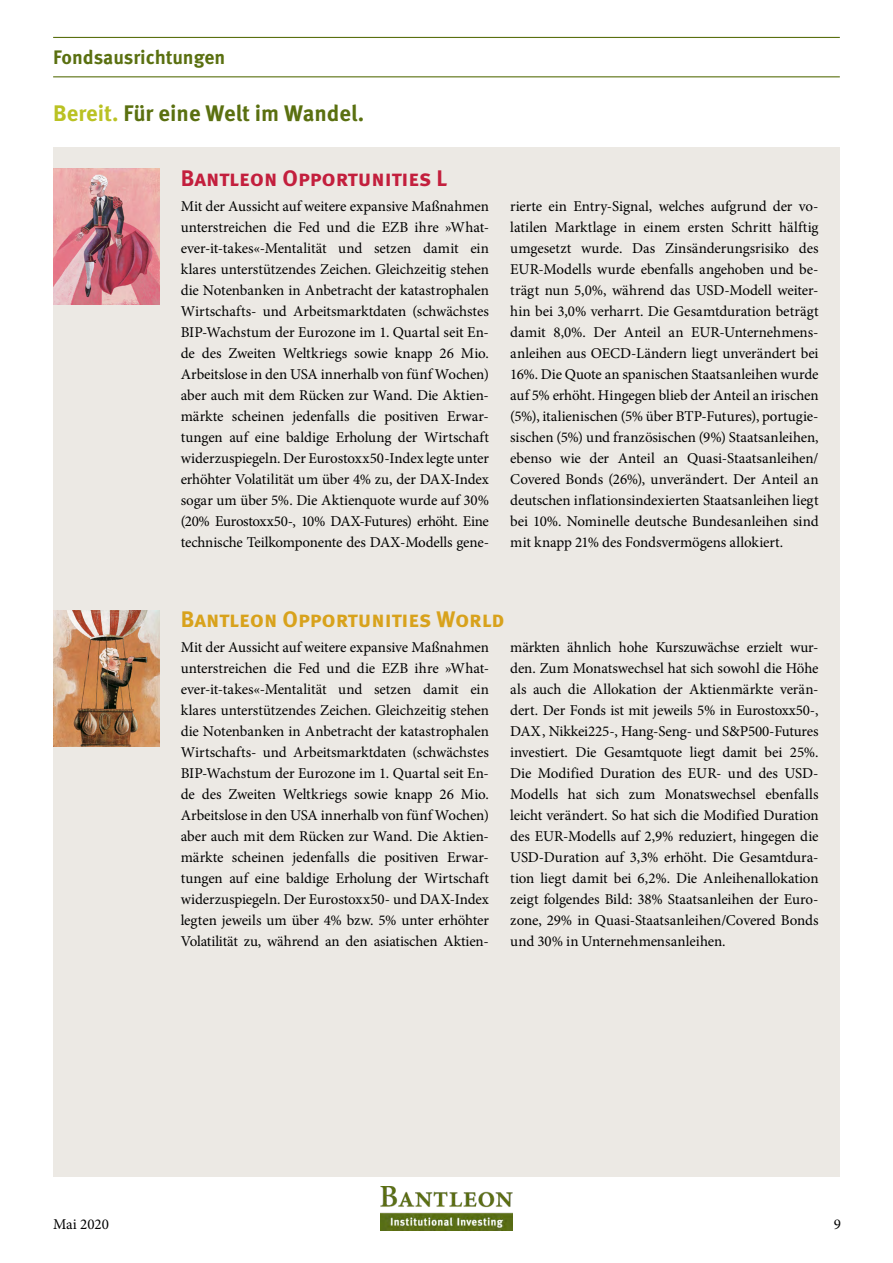
<style>
.page{position:relative;width:893px;height:1263px;background:#fff}
.page>*{position:absolute;margin:0;border:0;box-sizing:border-box;transform-origin:0 0}
.t1{font:700 22.5px "Meta OT";color:#5a7010}
.t2{font:700 22.5px "Meta OT";letter-spacing:-.01em;color:#d8a21c}
.t3{font:700 22.5px "Meta OT";letter-spacing:-.01em;color:#c31f3d}
.t4{font:700 19.5px "Meta OT";letter-spacing:-.005em;color:#5a7010}
.t5{font:15px/21px "Minion Pro";letter-spacing:-.01em;color:#000}
.s1{color:#bac223}
</style>
<div class="page">
<div style="left:53px;top:148px;width:787px;height:1029px;background:#ece9e4"></div>
<hr style="left:53px;top:37px;width:787px;height:1px;background:#5a7010">
<hr style="left:53px;top:76px;width:787px;height:1px;background:#5a7010">
<img style="left:380px;top:1186px;width:133px;height:44px">
<img style="left:53px;top:169px;width:106px;height:136px">
<img style="left:53px;top:610px;width:106px;height:136px">
<h2 class="t4" style="left:53px;top:44px;width:174px">Fondsausrichtungen</h2>
<h1 class="t1" style="left:53px;top:98px;width:313px"><span class="s1">Bereit.</span> Für eine Welt im Wandel.</h1>
<h1 class="t3" style="left:181px;top:163px;width:268px">Bantleon Opportunities L</h1>
<p class="t5" style="left:181px;top:195px;width:310px">Mit der Aussicht auf weitere expansive Maßnahmen unterstreichen die Fed und die EZB ihre »What&shy;ever-it-takes«-Mentalität und setzen damit ein klares unterstützendes Zeichen. Gleichzeitig stehen die Notenbanken in Anbetracht der katastrophalen Wirtschafts- und Arbeitsmarktdaten (schwächstes BIP-Wachstum der Eurozone im 1. Quartal seit En--- de des Zweiten Weltkriegs sowie knapp 26 Mio.<br>Arbeitslose in den USA innerhalb von fünf Wochen) aber auch mit dem Rücken zur Wand. Die Aktien&shy;märkte scheinen jedenfalls die positiven Erwar&shy;tungen auf eine baldige Erholung der Wirtschaft widerzuspiegeln. Der Eurostoxx50-Index legte unter erhöhter Volatilität um über 4% zu, der DAX-Index sogar um über 5%. Die Aktienquote wurde auf 30% (20% Eurostoxx50-, 10% DAX-Futures) erhöht. Eine technische Teilkomponente des DAX-Modells gene-</p>
<p class="t5" style="left:510px;top:195px;width:310px;text-align:justify">rierte ein Entry-Signal, welches aufgrund der vo&shy;latilen Marktlage in einem ersten Schritt hälftig umgesetzt wurde. Das Zinsänderungsrisiko des EUR-Modells wurde ebenfalls angehoben und be&shy;trägt nun 5,0%, während das USD-Modell weiter&shy;hin bei 3,0% verharrt. Die Gesamtduration beträgt damit 8,0%. Der Anteil an EUR-Unternehmens&shy;anleihen aus OECD-Ländern liegt unverändert bei 16%. Die Quote an spanischen Staatsanleihen wurde auf 5% erhöht. Hingegen blieb der Anteil an irischen (5%), italienischen (5% über BTP-Futures), portugie&shy;sischen (5%) und französischen (9%) Staatsanleihen, ebenso wie der Anteil an Quasi-Staatsanleihen/ Covered Bonds (26%), unverändert. Der Anteil an deutschen inflationsindexierten Staatsanleihen liegt bei 10%. Nominelle deutsche Bundesanleihen sind mit knapp 21% des Fondsvermögens allokiert.</p>
<h1 class="t2" style="left:181px;top:604px;width:326px">Bantleon Opportunities World</h1>
<p class="t5" style="left:181px;top:636px;width:310px">Mit der Aussicht auf weitere expansive Maßnahmen unterstreichen die Fed und die EZB ihre »What&shy;ever-it-takes«-Mentalität und setzen damit ein klares unterstützendes Zeichen. Gleichzeitig stehen die Notenbanken in Anbetracht der katastrophalen Wirtschafts- und Arbeitsmarktdaten (schwächstes BIP-Wachstum der Eurozone im 1. Quartal seit En--- de des Zweiten Weltkriegs sowie knapp 26 Mio.<br>Arbeitslose in den USA innerhalb von fünf Wochen) aber auch mit dem Rücken zur Wand. Die Aktien&shy;märkte scheinen jedenfalls die positiven Erwar&shy;tungen auf eine baldige Erholung der Wirtschaft widerzuspiegeln. Der Eurostoxx50- und DAX-Index legten jeweils um über 4% bzw. 5% unter erhöhter Volatilität zu, während an den asiatischen Aktien-</p>
<p class="t5" style="left:510px;top:636px;width:310px">märkten ähnlich hohe Kurszuwächse erzielt wur&shy;den. Zum Monatswechsel hat sich sowohl die Höhe als auch die Allokation der Aktienmärkte verän&shy;dert. Der Fonds ist mit jeweils 5% in Eurostoxx50-, DAX, Nikkei225-, Hang-Seng- und S&amp;P500--Futures investiert. Die Gesamtquote liegt damit bei 25%.<br>Die Modified Duration des EUR- und des USD-- Modells hat sich zum Monatswechsel ebenfalls leicht verändert. So hat sich die Modified Duration des EUR-Modells auf 2,9% reduziert, hingegen die USD-Duration auf 3,3% erhöht. Die Gesamtdura&shy;tion liegt damit bei 6,2%. Die Anleihenallokation zeigt folgendes Bild: 38% Staatsanleihen der Euro&shy;zone, 29% in Quasi--Staatsanleihen/Covered Bonds und 30% in Unternehmensanleihen.</p>
<p class="t5" style="left:53px;top:1214px;width:57px">Mai 2020</p>
<p class="t5" style="left:834px;top:1214px;width:9px">9</p>
</div>
